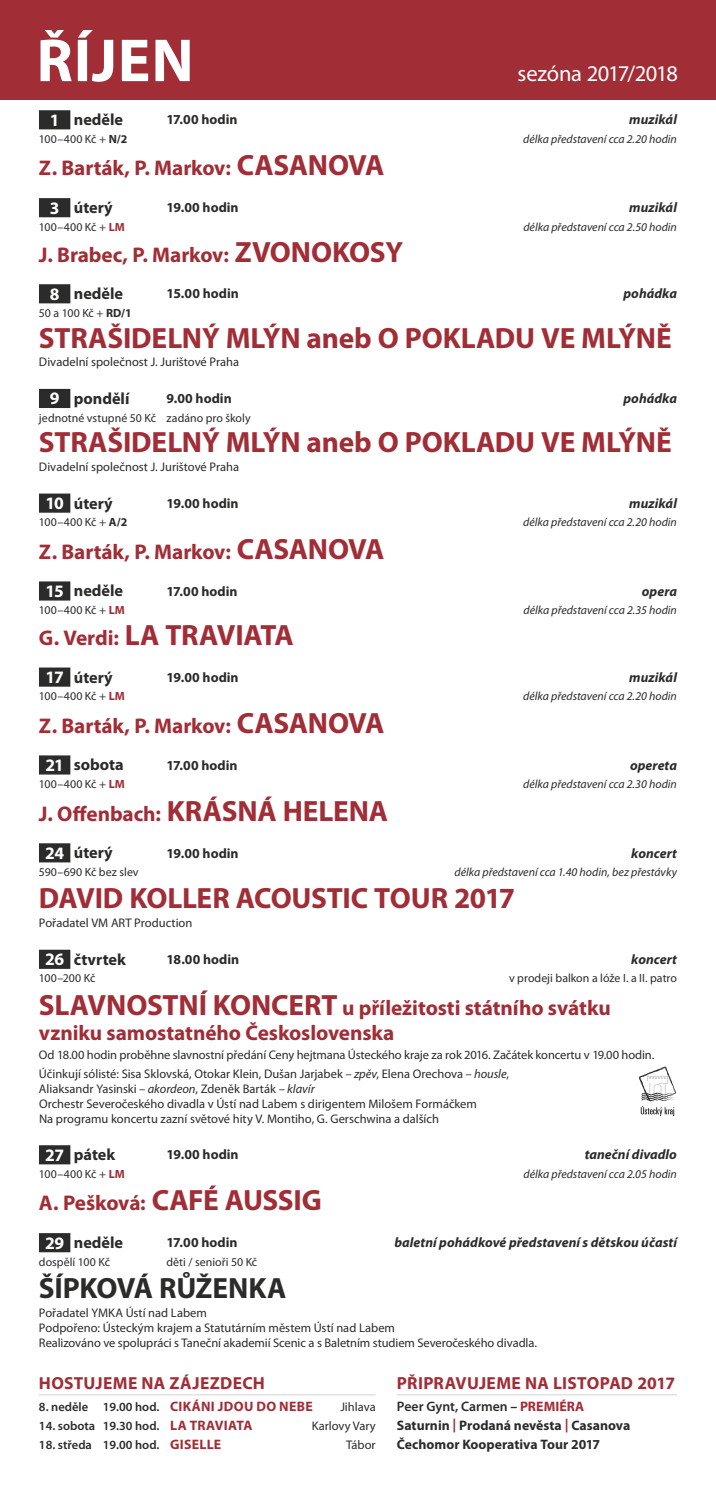
<style>
.page{position:relative;width:716px;height:1489px;background:#fff}
.page>*{position:absolute;margin:0;border:0;box-sizing:border-box;transform-origin:0 0}
.t1{font:700 61.25px "Myriad Pro";letter-spacing:.015em;color:#fff}
.t2{font:700 29.38px "Myriad Pro";letter-spacing:-.005em;color:#a12d36}
.t3{font:700 29.38px "Myriad Pro";letter-spacing:-.01em;color:#2b2b2a}
.t4{font:22.5px "Myriad Pro";letter-spacing:-.02em;color:#fff}
.t5{font:700 21.25px/25.5px "Myriad Pro";letter-spacing:-.005em;color:#a12d36}
.t6{font:700 17.5px "Myriad Pro";letter-spacing:.015em;color:#a12d36}
.t7{font:700 16.25px "Myriad Pro";color:#2b2b2a}
.t8{font:700 13.75px/18.8px "Myriad Pro";color:#2b2b2a}
.t9{font:italic 700 13.75px "Myriad Pro";letter-spacing:.005em;color:#2b2b2a}
.t10{font:700 13.75px "Myriad Pro";color:#a12d36}
.t11{font:12.5px/15px "Myriad Pro";letter-spacing:-.005em;color:#2b2b2a}
.t12{font:600 12.5px "Myriad Pro";color:#2b2b2a}
.t13{font:italic 11.88px "Myriad Pro";color:#2b2b2a}
.t14{font:11.88px "Myriad Pro";letter-spacing:.005em;color:#2b2b2a}
.s1{font-size:17.5px;color:#fff}
.s2{font-weight:700}
.s3{font-size:29.38px}
.s4{font-weight:700;color:#a12d36}
.s5{font-size:21.25px}
.s6{font-style:italic}
.s7{font-weight:700;font-size:13.75px;color:#a12d36}
.s8{font-weight:600}
.s9{color:#a12d36}
</style>
<div class="page">
<div style="left:0;top:0;width:716px;height:99px;background:#a12d36"></div>
<hr style="left:397px;top:1393px;width:280px;height:2px;background:#dbdbda">
<hr style="left:39px;top:1393px;width:337px;height:2px;background:#dbdbda">
<svg style="left:39px;top:110px;width:31px;height:1142px"></svg>
<svg style="left:639px;top:1066px;width:37px;height:50px"></svg>
<h1 class="t1" style="left:36px;top:21px;width:159px">ŘÍJEN</h1>
<h3 class="t4" style="left:517px;top:60px;width:162px">sezóna 2017/2018</h3>
<h3 class="t7" style="left:50px;top:109px;width:75px"><span class="s1">1</span> neděle</h3>
<p class="t8" style="left:167px;top:110px;width:72px">17.00 hodin</p>
<p class="t9" style="left:629px;top:111px;width:49px">muzikál</p>
<p class="t14" style="left:39px;top:132px;width:90px">100–400 Kč + <span class="s2">N/2</span></p>
<p class="t13" style="left:523px;top:132px;width:155px">délka představení cca 2.20 hodin</p>
<h3 class="t5" style="left:39px;top:155px;width:347px">Z. Barták, P. Markov: <span class="s3">CASANOVA</span></h3>
<h3 class="t7" style="left:50px;top:197px;width:64px"><span class="s1">3</span> úterý</h3>
<p class="t8" style="left:167px;top:198px;width:74px">19.00 hodin</p>
<p class="t9" style="left:629px;top:199px;width:49px">muzikál</p>
<p class="t14" style="left:39px;top:219px;width:87px">100–400 Kč + <span class="s4">LM</span></p>
<p class="t13" style="left:523px;top:219px;width:155px">délka představení cca 2.50 hodin</p>
<h3 class="t5" style="left:39px;top:241px;width:366px">J. Brabec, P. Markov: <span class="s3">ZVONOKOSY</span></h3>
<h3 class="t7" style="left:50px;top:283px;width:75px"><span class="s1">8</span> neděle</h3>
<p class="t8" style="left:167px;top:284px;width:74px">15.00 hodin</p>
<p class="t9" style="left:623px;top:285px;width:55px">pohádka</p>
<p class="t14" style="left:39px;top:305px;width:94px">50 a 100 Kč + <span class="s2">RD/1</span></p>
<h2 class="t2" style="left:39px;top:318px;width:634px">STRAŠIDELNÝ MLÝN aneb O POKLADU VE MLÝNĚ</h2>
<p class="t11" style="left:39px;top:354px;width:202px">Divadelní společnost J. Jurištové Praha</p>
<h3 class="t7" style="left:50px;top:388px;width:81px"><span class="s1">9</span> pondělí</h3>
<p class="t8" style="left:167px;top:388px;width:67px">9.00 hodin</p>
<p class="t9" style="left:623px;top:389px;width:55px">pohádka</p>
<p class="t14" style="left:39px;top:410px;width:213px">jednotné vstupné 50 Kč zadáno pro školy</p>
<h2 class="t2" style="left:39px;top:423px;width:634px">STRAŠIDELNÝ MLÝN aneb O POKLADU VE MLÝNĚ</h2>
<p class="t11" style="left:39px;top:459px;width:202px">Divadelní společnost J. Jurištové Praha</p>
<h3 class="t7" style="left:45px;top:492px;width:69px"><span class="s1">10</span> úterý</h3>
<p class="t8" style="left:167px;top:493px;width:74px">19.00 hodin</p>
<p class="t9" style="left:629px;top:494px;width:49px">muzikál</p>
<p class="t14" style="left:39px;top:515px;width:90px">100–400 Kč + <span class="s2">A/2</span></p>
<p class="t13" style="left:523px;top:515px;width:155px">délka představení cca 2.20 hodin</p>
<h3 class="t5" style="left:39px;top:538px;width:347px">Z. Barták, P. Markov: <span class="s3">CASANOVA</span></h3>
<h3 class="t7" style="left:45px;top:580px;width:79px"><span class="s1">15</span> neděle</h3>
<p class="t8" style="left:167px;top:581px;width:72px">17.00 hodin</p>
<p class="t9" style="left:642px;top:582px;width:37px">opera</p>
<p class="t14" style="left:39px;top:603px;width:87px">100–400 Kč + <span class="s4">LM</span></p>
<p class="t13" style="left:523px;top:603px;width:155px">délka představení cca 2.35 hodin</p>
<h2 class="t2" style="left:39px;top:615px;width:256px"><span class="s5">G. Verdi:</span> LA TRAVIATA</h2>
<h3 class="t7" style="left:46px;top:666px;width:69px"><span class="s1">17</span> úterý</h3>
<p class="t8" style="left:167px;top:667px;width:74px">19.00 hodin</p>
<p class="t9" style="left:629px;top:668px;width:49px">muzikál</p>
<p class="t14" style="left:39px;top:689px;width:87px">100–400 Kč + <span class="s4">LM</span></p>
<p class="t13" style="left:523px;top:689px;width:155px">délka představení cca 2.20 hodin</p>
<h3 class="t5" style="left:39px;top:712px;width:347px">Z. Barták, P. Markov: <span class="s3">CASANOVA</span></h3>
<h3 class="t7" style="left:45px;top:754px;width:80px"><span class="s1">21</span> sobota</h3>
<p class="t8" style="left:167px;top:755px;width:72px">17.00 hodin</p>
<p class="t9" style="left:630px;top:756px;width:48px">opereta</p>
<p class="t14" style="left:39px;top:776px;width:87px">100–400 Kč + <span class="s4">LM</span></p>
<p class="t13" style="left:523px;top:776px;width:155px">délka představení cca 2.30 hodin</p>
<h3 class="t5" style="left:39px;top:800px;width:351px">J. Offenbach: <span class="s3">KRÁSNÁ HELENA</span></h3>
<h3 class="t7" style="left:45px;top:842px;width:69px"><span class="s1">24</span> úterý</h3>
<p class="t8" style="left:167px;top:843px;width:74px">19.00 hodin</p>
<p class="t9" style="left:631px;top:843px;width:47px">koncert</p>
<p class="t14" style="left:39px;top:864px;width:101px">590–690 Kč bez slev</p>
<p class="t13" style="left:454px;top:864px;width:224px">délka představení cca 1.40 hodin, bez přestávky</p>
<h2 class="t2" style="left:39px;top:879px;width:478px">DAVID KOLLER ACOUSTIC TOUR 2017</h2>
<p class="t11" style="left:39px;top:915px;width:155px">Pořadatel VM ART Production</p>
<h3 class="t7" style="left:45px;top:948px;width:82px"><span class="s1">26</span> čtvrtek</h3>
<p class="t8" style="left:167px;top:949px;width:74px">18.00 hodin</p>
<p class="t9" style="left:631px;top:950px;width:47px">koncert</p>
<p class="t14" style="left:39px;top:971px;width:58px">100–200 Kč</p>
<p class="t14" style="left:509px;top:971px;width:169px">v prodeji balkon a lóže I. a II. patro</p>
<h3 class="t5" style="left:39px;top:994px;width:573px"><span class="s3">SLAVNOSTNÍ KONCERT</span> u příležitosti státního svátku vzniku samostatného Československa</h3>
<p class="t11" style="left:39px;top:1045px;width:617px;line-height:18.5px">Od 18.00 hodin proběhne slavnostní předání Ceny hejtmana Ústeckého kraje za rok 2016. Začátek koncertu v 19.00 hodin.<br>Účinkují sólisté: Sisa Sklovská, Otokar Klein, Dušan Jarjabek <span class="s6">– zpěv</span>, Elena Orechova <span class="s6">– housle</span>,</p>
<p class="t11" style="left:39px;top:1080px;width:439px">Aliaksandr Yasinski <span class="s6">– akordeon</span>, Zdeněk Barták <span class="s6">– klavír<br></span>Orchestr Severočeského divadla v Ústí nad Labem s dirigentem Milošem Formáčkem<br>Na programu koncertu zazní světové hity V. Montiho, G. Gerschwina a dalších</p>
<h3 class="t7" style="left:45px;top:1144px;width:72px"><span class="s1">27</span> pátek</h3>
<p class="t8" style="left:167px;top:1144px;width:74px">19.00 hodin</p>
<p class="t9" style="left:584px;top:1145px;width:94px">taneční divadlo</p>
<p class="t14" style="left:39px;top:1166px;width:87px">100–400 Kč + <span class="s4">LM</span></p>
<p class="t13" style="left:523px;top:1166px;width:155px">délka představení cca 2.05 hodin</p>
<h3 class="t5" style="left:39px;top:1189px;width:284px">A. Pešková: <span class="s3">CAFÉ AUSSIG</span></h3>
<h3 class="t7" style="left:45px;top:1231px;width:80px"><span class="s1">29</span> neděle</h3>
<p class="t8" style="left:167px;top:1232px;width:72px">17.00 hodin</p>
<p class="t9" style="left:394px;top:1233px;width:284px">baletní pohádkové představení s dětskou účastí</p>
<p class="t14" style="left:39px;top:1254px;width:73px">dospělí 100 Kč</p>
<p class="t14" style="left:167px;top:1254px;width:92px">děti / senioři 50 Kč</p>
<h2 class="t3" style="left:39px;top:1269px;width:249px">ŠÍPKOVÁ RŮŽENKA</h2>
<p class="t11" style="left:39px;top:1304px;width:499px">Pořadatel YMKA Ústí nad Labem<br>Podpořeno: Ústeckým krajem a Statutárním městem Ústí nad Labem<br>Realizováno ve spolupráci s Taneční akademií Scenic a s Baletním studiem Severočeského divadla.</p>
<h3 class="t6" style="left:39px;top:1371px;width:227px">HOSTUJEME NA ZÁJEZDECH</h3>
<p class="t12" style="left:39px;top:1398px;width:148px">8. neděle 19.00 hod. <span class="s7">Cikáni</span></p>
<p class="t10" style="left:218px;top:1397px;width:10px">jdou</p>
<p class="t10" style="left:256px;top:1397px;width:56px">do nebe</p>
<p class="t11" style="left:340px;top:1398px;width:37px">Jihlava</p>
<p class="t12" style="left:39px;top:1417px;width:160px">14. sobota 19.30 hod. <span class="s7">La traviata</span></p>
<p class="t11" style="left:312px;top:1417px;width:65px">Karlovy Vary</p>
<p class="t12" style="left:39px;top:1436px;width:149px">18. středa 19.00 hod. <span class="s7">Giselle</span></p>
<p class="t11" style="left:346px;top:1436px;width:31px">Tábor</p>
<h3 class="t6" style="left:397px;top:1371px;width:280px">PŘIPRAVUJEME NA LISTOPAD 2017</h3>
<p class="t8" style="left:397px;top:1396px;width:235px"><span class="s8">Peer Gynt, Carmen</span> – <span class="s9">PREMIÉRA<br></span>Saturnin <span class="s9">|</span> Prodaná nevěsta <span class="s9">|</span> Casanova<br>Čechomor Kooperativa Tour 2017</p>
</div>
